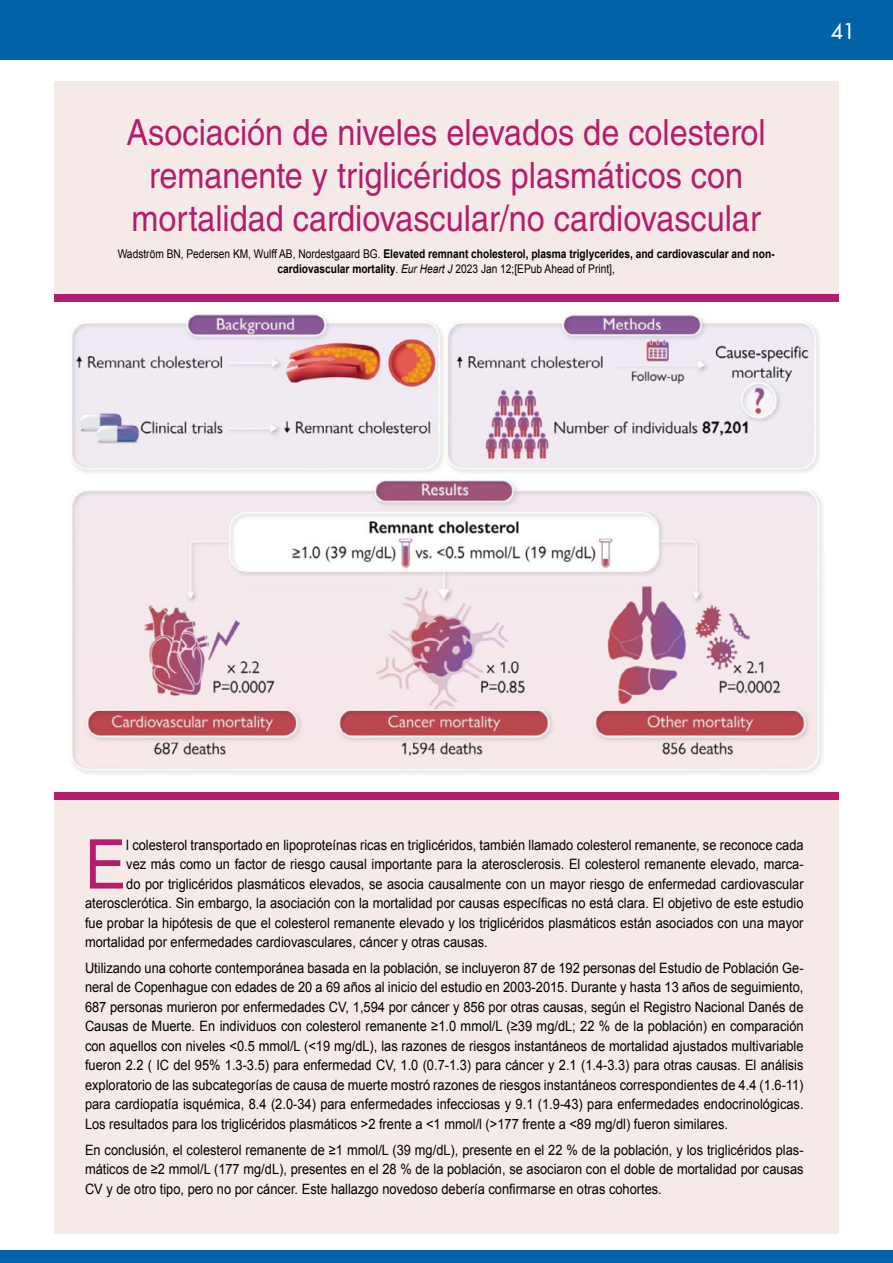
<style>
.page{position:relative;width:893px;height:1263px;background:#fff}
.page>*{position:absolute;margin:0;border:0;box-sizing:border-box;transform-origin:0 0}
.t1{font:68.7px "Arial";color:#b41d6c;scale:.9 1}
.t2{font:36px/43.2px "Helvetica LT Std";color:#b41d6c;text-align:center;scale:.9 1}
.t3{font:500 21px "Futura Std";color:#fff}
.t4{font:14.25px/19.5px "Arial";color:#000;text-align:justify;scale:.9 1}
.t5{font:700 12px/14.4px "Arial";color:#000;text-align:center;scale:.85 1}
.s1{font-weight:400}
.s2{font-weight:400;font-style:italic}
</style>
<div class="page">
<div style="left:0;top:0;width:893px;height:60px;background:#0162a7"></div>
<div style="left:0;top:1250px;width:893px;height:13px;background:#0162a7"></div>
<div style="left:54px;top:81px;width:785px;height:1152px;background:#f5eae7"></div>
<div style="left:54px;top:294px;width:785px;height:506px;background:#b41d6c"></div>
<img style="left:54px;top:303px;width:785px;height:488px">
<h2 class="t2" style="left:127px;top:111px;width:711px">Asociación de niveles elevados de colesterol remanente y triglicéridos plasmáticos con mortalidad cardiovascular/no cardiovascular</h2>
<p class="t5" style="left:118px;top:247px;width:774px"><span class="s1">Wadström BN, Pedersen KM, Wulff AB, Nordestgaard BG.</span> Elevated remnant cholesterol, plasma triglycerides, and cardiovascular and non&shy;cardiovascular mortality<span class="s1">.</span> <span class="s2">Eur Heart J</span> <span class="s1">2023 Jan 12;[EPub Ahead of Print],</span></p>
<h3 class="t3" style="left:831px;top:18px;width:26px">41</h3>
<h1 class="t1" style="left:85px;top:819px;width:47px">E</h1>
<p class="t4" style="left:126px;top:835px;width:754px">l colesterol transportado en lipoproteínas ricas en triglicéridos, también llamado colesterol remanente, se reconoce cada</p>
<p class="t4" style="left:126px;top:854px;width:754px">vez más como un factor de riesgo causal importante para la aterosclerosis. El colesterol remanente elevado, marca-</p>
<p class="t4" style="left:126px;top:874px;width:754px">do por triglicéridos plasmáticos elevados, se asocia causalmente con un mayor riesgo de enfermedad cardiovascular</p>
<p class="t4" style="left:85px;top:893px;width:800px">aterosclerótica. Sin embargo, la asociación con la mortalidad por causas específicas no está clara. El objetivo de este estudio</p>
<p class="t4" style="left:85px;top:913px;width:800px">fue probar la hipótesis de que el colesterol remanente elevado y los triglicéridos plasmáticos están asociados con una mayor</p>
<p class="t4" style="left:85px;top:932px;width:449px">mortalidad por enfermedades cardiovasculares, cáncer y otras causas.</p>
<p class="t4" style="left:85px;top:958px;width:800px">Utilizando una cohorte contemporánea basada en la población, se incluyeron 87 de 192 personas del Estudio de Población Ge&shy;neral de Copenhague con edades de 20 a 69 años al inicio del estudio en 2003-2015. Durante y hasta 13 años de seguimiento, 687 personas murieron por enfermedades CV, 1,594 por cáncer y 856 por otras causas, según el Registro Nacional Danés de Causas de Muerte. En individuos con colesterol remanente ≥1.0 mmol/L (≥39 mg/dL; 22 % de la población) en comparación con aquellos con niveles &lt;0.5 mmol/L (&lt;19 mg/dL), las razones de riesgos instantáneos de mortalidad ajustados multivariable fueron 2.2 ( IC del 95% 1.3-3.5) para enfermedad CV, 1.0 (0.7-1.3) para cáncer y 2.1 (1.4-3.3) para otras causas. El análisis exploratorio de las subcategorías de causa de muerte mostró razones de riesgos instantáneos correspondientes de 4.4 (1.6-11) para cardiopatía isquémica, 8.4 (2.0-34) para enfermedades infecciosas y 9.1 (1.9-43) para enfermedades endocrinológicas.<br>Los resultados para los triglicéridos plasmáticos &gt;2 frente a &lt;1 mmol/l (&gt;177 frente a &lt;89 mg/dl) fueron similares.</p>
<p class="t4" style="left:85px;top:1140px;width:800px">En conclusión, el colesterol remanente de ≥1 mmol/L (39 mg/dL), presente en el 22 % de la población, y los triglicéridos plas&shy;máticos de ≥2 mmol/L (177 mg/dL), presentes en el 28 % de la población, se asociaron con el doble de mortalidad por causas CV y de otro tipo, pero no por cáncer. Este hallazgo novedoso debería confirmarse en otras cohortes.</p>
</div>
